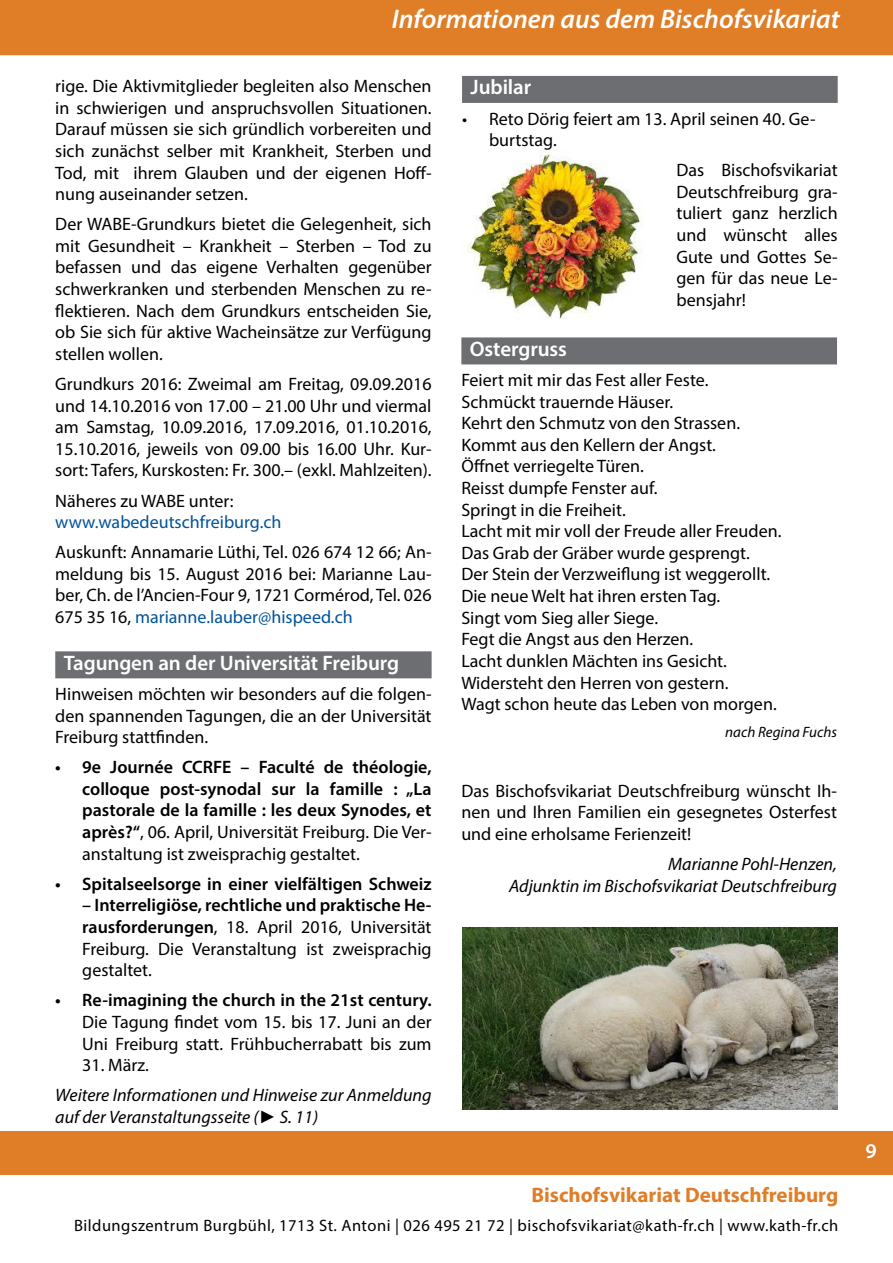
<style>
.page{position:relative;width:893px;height:1263px;background:#fff}
.page>*{position:absolute;margin:0;border:0;box-sizing:border-box;transform-origin:0 0}
.t1{font:italic 600 27px "Myriad Pro";color:#fff}
.t2{font:600 21px "Myriad Pro";letter-spacing:-.005em;color:#fff}
.t3{font:700 21px "Myriad Pro";color:#e07e27}
.t4{font:18px/21.6px "Myriad Pro";color:#000;text-align:justify}
.t5{font:600 18px/21.6px "Myriad Pro";color:#000;text-align:justify}
.t6{font:italic 18px/21.6px "Myriad Pro";color:#000}
.t7{font:18px "Myriad Pro";color:#00539b}
.t8{font:16.5px "Myriad Pro";letter-spacing:.03em;color:#000}
.t9{font:italic 15px "Myriad Pro";color:#000}
.s1{color:#00539b}
.s2{font-weight:400}
.s3{font-weight:600}
.s4{font-family:"Arial";font-style:normal}
</style>
<div class="page">
<div style="left:0;top:1131px;width:893px;height:43px;background:#e07e27"></div>
<div style="left:0;top:0;width:893px;height:55px;background:#e07e27"></div>
<div style="left:55px;top:651px;width:377px;height:27px;background:#6d6e71"></div>
<img style="left:465px;top:151px;width:177px;height:169px">
<div style="left:462px;top:76px;width:376px;height:27px;background:#6d6e71"></div>
<div style="left:461px;top:337px;width:376px;height:27px;background:#6d6e71"></div>
<img style="left:462px;top:928px;width:376px;height:182px">
<h1 class="t1" style="left:392px;top:2px;width:450px">Informationen aus dem Bischofsvikariat</h1>
<p class="t4" style="left:55px;top:75px;width:378px">rige. Die Aktivmitglieder begleiten also Menschen in schwierigen und anspruchsvollen Situationen.<br>Darauf müssen sie sich gründlich vorbereiten und sich zunächst selber mit Krankheit, Sterben und Tod, mit ihrem Glauben und der eigenen Hoff&shy;nung auseinander setzen.</p>
<p class="t4" style="left:55px;top:213px;width:378px">Der WABE-Grundkurs bietet die Gelegenheit, sich mit Gesundheit – Krankheit – Sterben – Tod zu befassen und das eigene Verhalten gegenüber schwerkranken und sterbenden Menschen zu re&shy;flektieren. Nach dem Grundkurs entscheiden Sie, ob Sie sich für aktive Wacheinsätze zur Verfügung stellen wollen.</p>
<p class="t4" style="left:55px;top:373px;width:378px">Grundkurs 2016: Zweimal am Freitag, 09.09.2016 und 14.10.2016 von 17.00 – 21.00 Uhr und viermal am Samstag, 10.09.2016, 17.09.2016, 01.10.2016, 15.10.2016, jeweils von 09.00 bis 16.00 Uhr. Kur&shy;sort: Tafers, Kurskosten: Fr. 300.– (exkl. Mahlzeiten).</p>
<p class="t4" style="left:55px;top:489px;width:180px">Näheres zu WABE unter:</p>
<p class="t7" style="left:55px;top:511px;width:228px">www.wabedeutschfreiburg.ch</p>
<p class="t4" style="left:55px;top:541px;width:378px">Auskunft: Annamarie Lüthi, Tel. 026 674 12 66; An&shy;meldung bis 15. August 2016 bei: Marianne Lau&shy;ber, Ch. de l’Ancien-Four 9, 1721 Cormérod, Tel. 026<br>675 35 16, <span class="s1">marianne.lauber@hispeed.ch</span></p>
<p class="t2" style="left:64px;top:649px;width:337px">Tagungen an der Universität Freiburg</p>
<p class="t4" style="left:55px;top:683px;width:378px">Hinweisen möchten wir besonders auf die folgen&shy;den spannenden Tagungen, die an der Universität Freiburg stattfinden.</p>
<p class="t5" style="left:82px;top:756px;width:351px;text-indent:-27px">• 9e Journée CCRFE – Faculté de théologie, colloque post-synodal sur la famille : „La pastorale de la famille : les deux Synodes, et après?“<span class="s2">, 06. April, Universität Freiburg. Die Ver&shy;anstaltung ist zweisprachig gestaltet.</span></p>
<p class="t5" style="left:55px;top:872px;width:378px">• Spitalseelsorge in einer vielfältigen Schweiz</p>
<p class="t4" style="left:82px;top:894px;width:351px"><span class="s3">– Interreligiöse, rechtliche und praktische He&shy;rausforderungen</span>, 18. April 2016, Universität Freiburg. Die Veranstaltung ist zweisprachig gestaltet.</p>
<p class="t5" style="left:55px;top:989px;width:378px">• Re-imagining the church in the 21st century.</p>
<p class="t4" style="left:82px;top:1011px;width:351px">Die Tagung findet vom 15. bis 17. Juni an der<br>Uni Freiburg statt. Frühbucherrabatt bis zum</p>
<p class="t4" style="left:82px;top:1054px;width:68px">31. März.</p>
<p class="t6" style="left:55px;top:1084px;width:378px">Weitere Informationen und Hinweise zur Anmeldung auf der Veranstaltungsseite (<span class="s4">►</span> S. 11)</p>
<p class="t2" style="left:471px;top:74px;width:62px">Jubilar</p>
<p class="t4" style="left:489px;top:107px;width:328px;text-indent:-27px">• Reto Dörig feiert am 13. April seinen 40. Ge&shy;burtstag.</p>
<p class="t4" style="left:676px;top:159px;width:163px">Das Bischofsvikariat Deutschfreiburg gra&shy;tuliert ganz herzlich und wünscht alles Gute und Gottes Se&shy;gen für das neue Le&shy;bensjahr!</p>
<p class="t2" style="left:470px;top:335px;width:98px">Ostergruss</p>
<p class="t4" style="left:461px;top:369px;width:322px;text-align:left">Feiert mit mir das Fest aller Feste.<br>Schmückt trauernde Häuser.<br>Kehrt den Schmutz von den Strassen.<br>Kommt aus den Kellern der Angst.<br>Öffnet verriegelte Türen.<br>Reisst dumpfe Fenster auf.<br>Springt in die Freiheit.<br>Lacht mit mir voll der Freude aller Freuden.<br>Das Grab der Gräber wurde gesprengt.<br>Der Stein der Verzweiflung ist weggerollt.<br>Die neue Welt hat ihren ersten Tag.<br>Singt vom Sieg aller Siege.<br>Fegt die Angst aus den Herzen.<br>Lacht dunklen Mächten ins Gesicht.<br>Widersteht den Herren von gestern.<br>Wagt schon heute das Leben von morgen.</p>
<p class="t9" style="left:725px;top:722px;width:113px">nach Regina Fuchs</p>
<p class="t4" style="left:461px;top:780px;width:377px">Das Bischofsvikariat Deutschfreiburg wünscht Ih&shy;nen und Ihren Familien ein gesegnetes Osterfest und eine erholsame Ferienzeit!</p>
<p class="t6" style="left:509px;top:853px;width:329px;text-align:right">Marianne Pohl-Henzen,<br>Adjunktin im Bischofsvikariat Deutschfreiburg</p>
<p class="t3" style="left:531px;top:1181px;width:308px">Bischofsvikariat Deutschfreiburg</p>
<p class="t8" style="left:74px;top:1215px;width:766px">Bildungszentrum Burgbühl, 1713 St. Antoni | 026 495 21 72 | bischofsvikariat@kath-fr.ch | www.kath-fr.ch</p>
<p class="t2" style="left:865px;top:1138px;width:13px">9</p>
</div>
